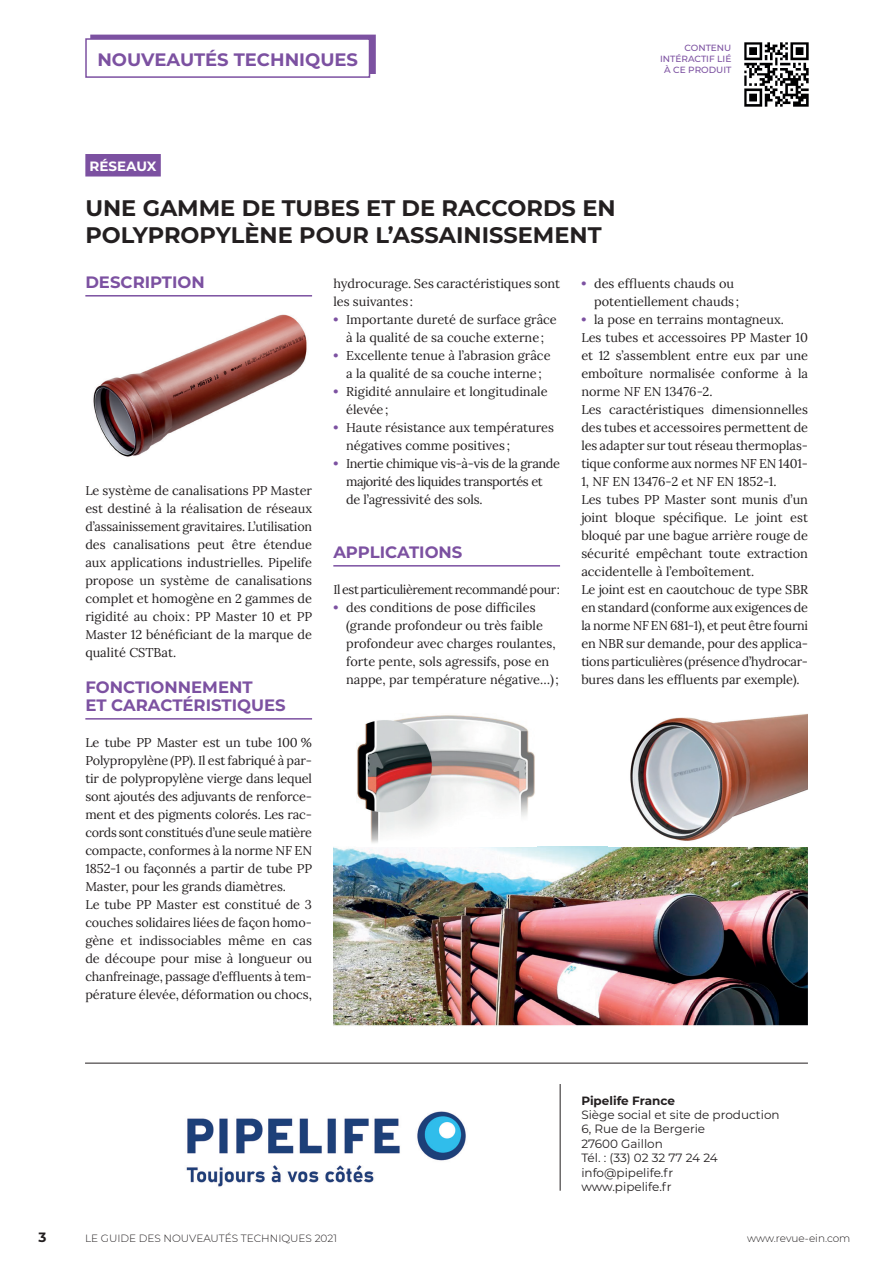
<style>
.page{position:relative;width:893px;height:1263px;background:#fff}
.page>*{position:absolute;margin:0;border:0;box-sizing:border-box;transform-origin:0 0}
.Titre{font:700 22.5px/27px "Montserrat";color:#231f20}
.t1{font:700 18px "Montserrat";color:#7c51a1}
.Intertitre{font:700 16.5px "Montserrat";color:#7c51a1}
.Surtitre{font:700 13.5px "Montserrat";color:#fff}
.t2{font:700 13.5px "Montserrat";color:#231f20}
.Texte_courant{font:12.75px/18px "Lora";color:#231f20;text-align:justify}
.Texte_courant-2{font:12.75px/18px "Lora";letter-spacing:-.03em;color:#231f20}
.t3{font:12px "Montserrat";color:#231f20}
.t4{font:700 12px "Montserrat";color:#231f20}
.t5{font:300 10.5px "Montserrat";color:#231f20}
.t6{font:500 9px/10.8px "Montserrat";color:#7c51a1;text-align:right}
.s1{font-weight:700;color:#7c51a1}
</style>
<div class="page">
<div style="left:90px;top:35px;width:286px;height:39px;background:#7c51a1"></div>
<div style="left:86px;top:39px;width:283px;height:38px;background:#fff"></div>
<div style="left:85px;top:38px;width:285px;height:40px;border:2px solid #7c51a1"></div>
<hr style="left:85px;top:1063px;width:723px;height:1px;background:#231f20">
<hr style="left:560px;top:1084px;width:1px;height:107px;background:#231f20">
<div style="left:85px;top:154px;width:76px;height:22px;background:#7c51a1"></div>
<hr style="left:85px;top:295px;width:227px;height:2px;background:#7c51a1">
<hr style="left:85px;top:718px;width:227px;height:2px;background:#7c51a1">
<hr style="left:333px;top:565px;width:227px;height:2px;background:#7c51a1">
<img style="left:186px;top:1111px;width:280px;height:76px">
<img style="left:744px;top:43px;width:64px;height:63px">
<img style="left:93px;top:314px;width:214px;height:143px">
<img style="left:333px;top:846px;width:475px;height:180px">
<img style="left:357px;top:715px;width:178px;height:128px">
<img style="left:630px;top:713px;width:178px;height:128px">
<h2 class="t1" style="left:97px;top:46px;width:262px">NOUVEAUTÉS TECHNIQUES</h2>
<p class="t6" style="left:660px;top:42px;width:73px">CONTENU<br>INTÉRACTIF LIÉ<br>À CE PRODUIT</p>
<p class="Surtitre" style="left:90px;top:156px;width:68px">RÉSEAUX</p>
<p class="Titre" style="left:85px;top:193px;width:532px">UNE GAMME DE TUBES ET DE RACCORDS EN<br>POLYPROPYLÈNE POUR L’ASSAINISSEMENT</p>
<p class="Intertitre" style="left:85px;top:270px;width:121px">DESCRIPTION</p>
<p class="Texte_courant" style="left:333px;top:274px;width:228px">hydrocurage. Ses caractéristiques sont les suivantes :</p>
<p class="Texte_courant" style="left:333px;top:310px;width:225px;text-align:center"><span class="s1">•</span> Importante dureté de surface grâce à la qualité de sa couche externe;</p>
<p class="Texte_courant" style="left:333px;top:346px;width:219px;text-align:center"><span class="s1">•</span> Excellente tenue à l’abrasion grâce a la qualité de sa couche interne;</p>
<p class="Texte_courant" style="left:346px;top:382px;width:203px;text-indent:-13px"><span class="s1">•</span> Rigidité annulaire et longitudinale élevée;</p>
<p class="Texte_courant" style="left:346px;top:418px;width:209px;text-indent:-13px"><span class="s1">•</span> Haute résistance aux températures négatives comme positives ;</p>
<p class="Texte_courant-2" style="left:346px;top:454px;width:215px;text-indent:-13px"><span class="s1">•</span> Inertie chimique vis-à-vis de la grande majorité des liquides transportés et de l’agressivité des sols.</p>
<p class="Intertitre" style="left:333px;top:540px;width:131px">APPLICATIONS</p>
<p class="Texte_courant-2" style="left:333px;top:580px;width:228px">Il est particulièrement recommandé pour:</p>
<p class="Texte_courant" style="left:346px;top:598px;width:214px;text-align:left;text-indent:-13px"><span class="s1">•</span> des conditions de pose difficiles (grande profondeur ou très faible profondeur avec charges roulantes, forte pente, sols agressifs, pose en nappe, par température négative…);</p>
<p class="Texte_courant" style="left:594px;top:274px;width:147px;text-indent:-13px"><span class="s1">•</span> des effluents chauds ou potentiellement chauds ;</p>
<p class="Texte_courant" style="left:581px;top:310px;width:204px"><span class="s1">•</span> la pose en terrains montagneux.</p>
<p class="Texte_courant" style="left:581px;top:328px;width:228px">Les tubes et accessoires PP Master 10 et 12 s’assemblent entre eux par une emboîture normalisée conforme à la norme NF EN 13476-2.</p>
<p class="Texte_courant" style="left:581px;top:400px;width:228px">Les caractéristiques dimensionnelles des tubes et accessoires permettent de les adapter sur tout réseau thermoplas&shy;tique conforme aux normes NF EN 1401- 1, NF EN 13476-2 et NF EN 1852-1.</p>
<p class="Texte_courant" style="left:581px;top:490px;width:228px">Les tubes PP Master sont munis d’un joint bloque spécifique. Le joint est bloqué par une bague arrière rouge de sécurité empêchant toute extraction accidentelle à l’emboîtement.</p>
<p class="Texte_courant" style="left:581px;top:580px;width:228px">Le joint est en caoutchouc de type SBR en standard (conforme aux exigences de la norme NF EN 681-1), et peut être fourni en NBR sur demande, pour des applica&shy;tions particulières (présence d’hydrocar&shy;bures dans les effluents par exemple).</p>
<p class="Texte_courant" style="left:85px;top:481px;width:228px">Le système de canalisations PP Master est destiné à la réalisation de réseaux d’assainissement gravitaires. L’utilisation des canalisations peut être étendue aux applications industrielles. Pipelife propose un système de canalisations complet et homogène en 2 gammes de rigidité au choix: PP Master 10 et PP Master 12 bénéficiant de la marque de qualité CSTBat.</p>
<p class="Intertitre" style="left:85px;top:675px;width:169px">FONCTIONNEMENT</p>
<p class="Intertitre" style="left:85px;top:693px;width:202px">ET CARACTÉRISTIQUES</p>
<p class="Texte_courant" style="left:85px;top:733px;width:228px">Le tube PP Master est un tube 100 % Polypropylène (PP). Il est fabriqué à par&shy;tir de polypropylène vierge dans lequel sont ajoutés des adjuvants de renforce&shy;ment et des pigments colorés. Les rac&shy;cords sont constitués d’une seule matière compacte, conformes à la norme NF EN 1852-1 ou façonnés a partir de tube PP Master, pour les grands diamètres.</p>
<p class="Texte_courant" style="left:85px;top:895px;width:228px">Le tube PP Master est constitué de 3 couches solidaires liées de façon homo&shy;gène et indissociables même en cas de découpe pour mise à longueur ou chanfreinage, passage d’effluents à tem&shy;pérature élevée, déformation ou chocs,</p>
<p class="t4" style="left:581px;top:1091px;width:95px">Pipelife France</p>
<p class="t3" style="left:581px;top:1106px;width:200px">Siège social et site de production</p>
<p class="t3" style="left:581px;top:1121px;width:125px">6, Rue de la Bergerie</p>
<p class="t3" style="left:581px;top:1135px;width:83px">27600 Gaillon</p>
<p class="t3" style="left:581px;top:1149px;width:138px">Tél. : (33) 02 32 77 24 24</p>
<p class="t3" style="left:581px;top:1164px;width:94px">info@pipelife.fr</p>
<p class="t3" style="left:581px;top:1178px;width:92px">www.pipelife.fr</p>
<p class="t2" style="left:39px;top:1227px;width:9px">3</p>
<p class="t5" style="left:85px;top:1231px;width:254px">LE GUIDE DES NOUVEAUTÉS TECHNIQUES 2021</p>
<p class="t5" style="left:747px;top:1231px;width:105px">www.revue-ein.com</p>
</div>
